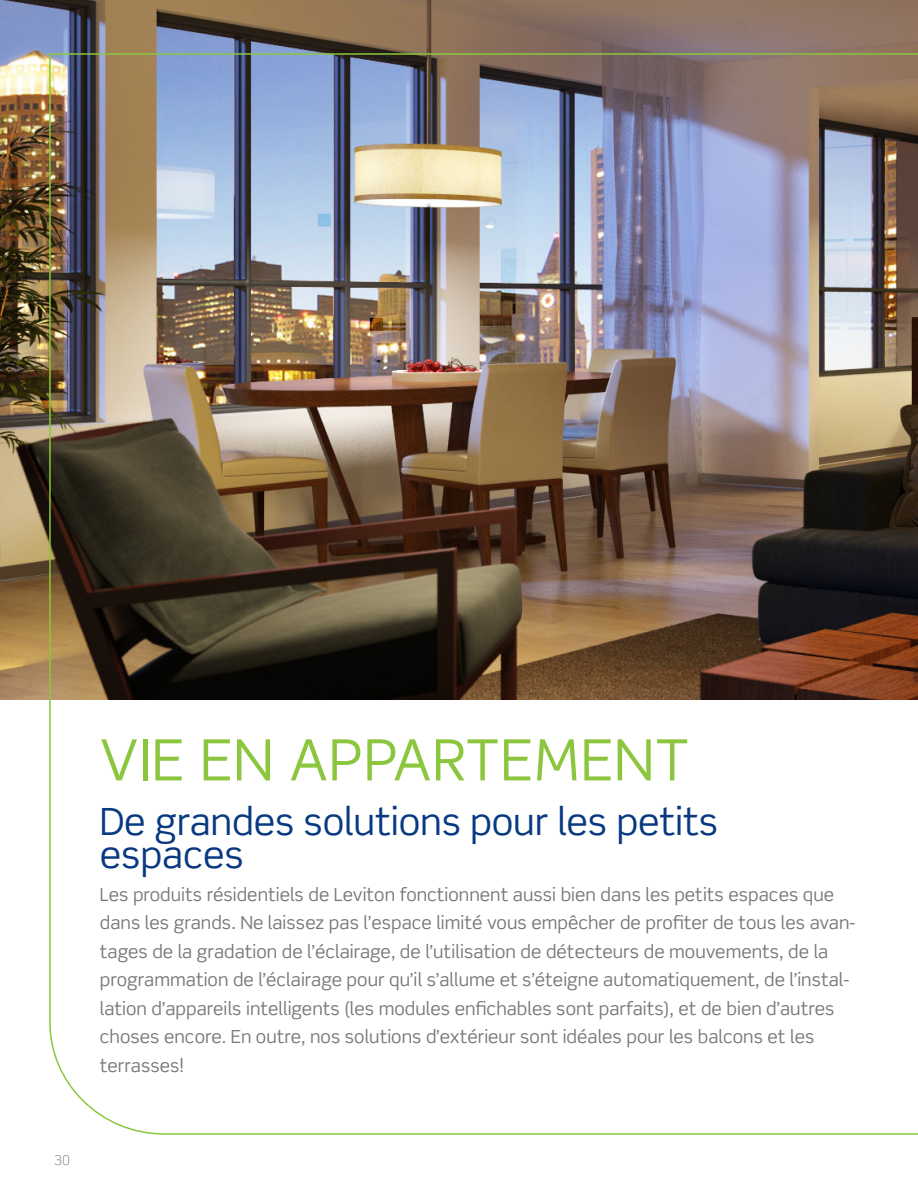
<style>
.page{position:relative;width:918px;height:1188px;background:#fff}
.page>*{position:absolute;margin:0;border:0;box-sizing:border-box;transform-origin:0 0}
.t1{font:57px "Scene Std";letter-spacing:.015em;color:#8bc63e}
.t2{font:37.5px/33px "Scene Std";letter-spacing:-.005em;color:#083981}
.t3{font:18px/28.5px "Scene Std";color:#76787b}
.t4{font:300 13.5px "Scene Std";color:#787a7d}
</style>
<div class="page">
<img style="left:0;top:0;width:918px;height:700px">
<img style="left:48px;top:53px;width:870px;height:1082px">
<p class="t1" style="left:100px;top:724px;width:591px">VIE EN APPARTEMENT</p>
<p class="t2" style="left:100px;top:804px;width:620px">De grandes solutions pour les petits espaces</p>
<p class="t3" style="left:100px;top:880px;width:757px">Les produits résidentiels de Leviton fonctionnent aussi bien dans les petits espaces que dans les grands. Ne laissez pas l’espace limité vous empêcher de profiter de tous les avan&shy;tages de la gradation de l’éclairage, de l’utilisation de détecteurs de mouvements, de la programmation de l’éclairage pour qu’il s’allume et s’éteigne automatiquement, de l’instal&shy;lation d’appareils intelligents (les modules enfichables sont parfaits), et de bien d’autres choses encore. En outre, nos solutions d’extérieur sont idéales pour les balcons et les terrasses!</p>
<p class="t4" style="left:54px;top:1152px;width:17px">30</p>
</div>
